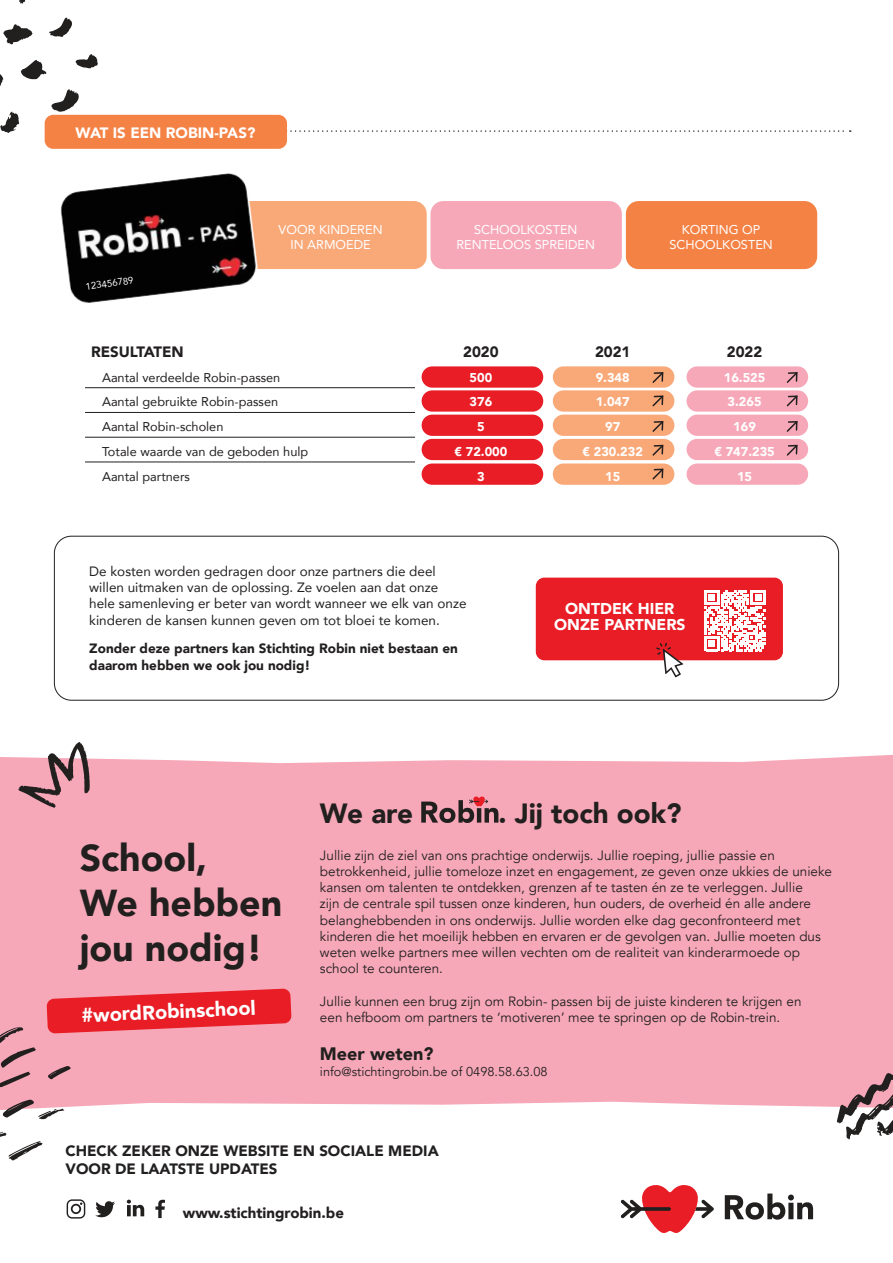
<style>
.page{position:relative;width:893px;height:1263px;background:#fff}
.page>*{position:absolute;margin:0;border:0;box-sizing:border-box;transform-origin:0 0}
.t1{font:900 37.5px/45px "Avenir";color:#221f1f}
.t2{font:900 27.75px "Avenir";color:#221f1f}
.t3{font:900 19.8px "Avenir";color:#fff}
.t4{font:900 18px "Avenir";color:#221f1f}
.t5{font:900 15.75px/15.8px "Avenir";color:#fff;text-align:center}
.t6{font:900 15px/18px "Avenir";color:#221f1f}
.t7{font:900 15px "Avenir";color:#fff}
.t8{font:13.5px/16.2px "Avenir";color:#221f1f}
.t9{font:13.5px/16.2px "Avenir";color:#221f1f}
.t10{font:900 13.5px/16.2px "Avenir";color:#221f1f}
.t11{font:12.75px "Avenir";color:#221f1f}
.t12{font:12.75px/15.3px "Avenir";color:#fff;text-align:center}
.t13{font:900 12.75px "Avenir";color:#fff}
.t14{font:12.75px "Avenir";color:#221f1f}
.t15{font:9.6px "Avenir";color:#fff}
</style>
<div class="page">
<div style="left:0;top:755px;width:893px;height:127px;background:#f6a8b8"></div>
<div style="left:0;top:882px;width:893px;height:228px;background:#f6a8b8"></div>
<svg style="left:0;top:1132px;width:43px;height:29px"></svg>
<svg style="left:0;top:1027px;width:36px;height:61px;background:#cd8d9a"></svg>
<svg style="left:47px;top:1066px;width:24px;height:14px"></svg>
<svg style="left:3px;top:1099px;width:61px;height:20px"></svg>
<svg style="left:3px;top:24px;width:30px;height:21px"></svg>
<svg style="left:52px;top:89px;width:27px;height:23px"></svg>
<svg style="left:21px;top:60px;width:25px;height:19px"></svg>
<svg style="left:0;top:74px;width:3px;height:12px"></svg>
<svg style="left:19px;top:0;width:7px;height:4px"></svg>
<svg style="left:0;top:112px;width:19px;height:21px"></svg>
<svg style="left:49px;top:18px;width:23px;height:19px"></svg>
<svg style="left:76px;top:54px;width:22px;height:15px"></svg>
<svg style="left:621px;top:1185px;width:93px;height:48px"></svg>
<svg style="left:725px;top:1193px;width:88px;height:27px"></svg>
<svg style="left:95px;top:1201px;width:20px;height:16px"></svg>
<svg style="left:67px;top:1199px;width:18px;height:19px"></svg>
<svg style="left:155px;top:1200px;width:10px;height:18px"></svg>
<svg style="left:127px;top:1200px;width:17px;height:16px"></svg>
<div style="left:54px;top:536px;width:785px;height:165px;border:1px solid #221f1f;border-radius:17px"></div>
<div style="left:422px;top:366px;width:121px;height:22px;background:#e81d26;border-radius:11px"></div>
<div style="left:422px;top:390px;width:121px;height:22px;background:#e81d26;border-radius:11px"></div>
<div style="left:422px;top:415px;width:121px;height:21px;background:#e81d26;border-radius:11px"></div>
<div style="left:422px;top:439px;width:121px;height:21px;background:#e81d26;border-radius:11px"></div>
<div style="left:422px;top:463px;width:121px;height:22px;background:#e81d26;border-radius:11px"></div>
<div style="left:553px;top:366px;width:121px;height:22px;background:#f9a878;border-radius:11px"></div>
<div style="left:553px;top:390px;width:121px;height:22px;background:#f9a878;border-radius:11px"></div>
<div style="left:553px;top:415px;width:121px;height:21px;background:#f9a878;border-radius:11px"></div>
<div style="left:553px;top:439px;width:121px;height:21px;background:#f9a878;border-radius:11px"></div>
<div style="left:553px;top:463px;width:121px;height:22px;background:#f9a878;border-radius:11px"></div>
<div style="left:686px;top:366px;width:122px;height:22px;background:#f6a8b8;border-radius:11px"></div>
<div style="left:686px;top:390px;width:122px;height:22px;background:#f6a8b8;border-radius:11px"></div>
<div style="left:686px;top:415px;width:122px;height:21px;background:#f6a8b8;border-radius:11px"></div>
<div style="left:686px;top:439px;width:122px;height:21px;background:#f6a8b8;border-radius:11px"></div>
<div style="left:686px;top:463px;width:122px;height:22px;background:#f6a8b8;border-radius:11px"></div>
<div style="left:235px;top:201px;width:192px;height:68px;background:#f9a878;border-radius:13px"></div>
<div style="left:430px;top:201px;width:192px;height:68px;background:#f6a8b8;border-radius:13px"></div>
<div style="left:626px;top:201px;width:191px;height:68px;background:#f58245;border-radius:13px"></div>
<img style="left:60px;top:173px;width:210px;height:130px">
<hr style="left:85px;top:387px;width:330px;height:1px;background:#221f1f">
<hr style="left:85px;top:412px;width:330px;height:1px;background:#221f1f">
<hr style="left:85px;top:437px;width:330px;height:1px;background:#221f1f">
<hr style="left:85px;top:462px;width:330px;height:1px;background:#221f1f">
<svg style="left:652px;top:372px;width:12px;height:11px"></svg>
<svg style="left:786px;top:372px;width:12px;height:11px"></svg>
<svg style="left:652px;top:395px;width:12px;height:12px"></svg>
<svg style="left:786px;top:395px;width:12px;height:12px"></svg>
<svg style="left:652px;top:421px;width:12px;height:11px"></svg>
<svg style="left:786px;top:421px;width:12px;height:11px"></svg>
<svg style="left:652px;top:444px;width:12px;height:12px"></svg>
<svg style="left:786px;top:444px;width:12px;height:12px"></svg>
<svg style="left:652px;top:468px;width:12px;height:12px"></svg>
<div style="left:536px;top:578px;width:247px;height:82px;background:#e81d26;border-radius:9px"></div>
<svg style="left:704px;top:590px;width:62px;height:61px"></svg>
<svg style="left:287px;top:130px;width:564px;height:2px"></svg>
<div style="left:45px;top:115px;width:242px;height:34px;background:#f58245;border-radius:9px"></div>
<svg style="left:656px;top:643px;width:27px;height:34px"></svg>
<svg style="left:18px;top:742px;width:72px;height:66px"></svg>
<svg style="left:421px;top:796px;width:77px;height:27px;background:#a16c75"></svg>
<svg style="left:47px;top:988px;width:244px;height:45px;background:#eb3d48"></svg>
<svg style="left:837px;top:1061px;width:56px;height:78px"></svg>
<p class="t7" style="left:75px;top:124px;width:181px">WAT IS EEN ROBIN-PAS?</p>
<p class="t15" style="left:85px;top:283px;width:50px;rotate:-8deg">123456789</p>
<p class="t12" style="left:279px;top:222px;width:105px">VOOR KINDEREN<br>IN ARMOEDE</p>
<p class="t12" style="left:456px;top:222px;width:140px">SCHOOLKOSTEN<br>RENTELOOS SPREIDEN</p>
<p class="t12" style="left:669px;top:222px;width:105px">KORTING OP<br>SCHOOLKOSTEN</p>
<p class="t6" style="left:91px;top:343px;width:94px">RESULTATEN</p>
<p class="t6" style="left:463px;top:343px;width:37px">2020</p>
<p class="t6" style="left:595px;top:343px;width:37px">2021</p>
<p class="t6" style="left:727px;top:343px;width:37px">2022</p>
<p class="t11" style="left:102px;top:372px;width:180px">Aantal verdeelde Robin-passen</p>
<p class="t13" style="left:470px;top:370px;width:24px">500</p>
<p class="t13" style="left:596px;top:370px;width:35px">9.348</p>
<p class="t13" style="left:724px;top:370px;width:43px">16.525</p>
<p class="t11" style="left:102px;top:397px;width:178px">Aantal gebruikte Robin-passen</p>
<p class="t13" style="left:470px;top:395px;width:24px">376</p>
<p class="t13" style="left:596px;top:395px;width:35px">1.047</p>
<p class="t13" style="left:728px;top:395px;width:35px">3.265</p>
<p class="t11" style="left:102px;top:422px;width:123px">Aantal Robin-scholen</p>
<p class="t13" style="left:477px;top:419px;width:9px">5</p>
<p class="t13" style="left:605px;top:419px;width:17px">97</p>
<p class="t13" style="left:733px;top:419px;width:24px">169</p>
<p class="t11" style="left:102px;top:446px;width:208px">Totale waarde van de geboden hulp</p>
<p class="t13" style="left:454px;top:444px;width:54px">€ 72.000</p>
<p class="t13" style="left:583px;top:444px;width:62px">€ 230.232</p>
<p class="t13" style="left:714px;top:444px;width:62px">€ 747.235</p>
<p class="t11" style="left:102px;top:471px;width:89px">Aantal partners</p>
<p class="t13" style="left:477px;top:469px;width:9px">3</p>
<p class="t13" style="left:605px;top:469px;width:17px">15</p>
<p class="t13" style="left:737px;top:469px;width:17px">15</p>
<p class="t9" style="left:89px;top:564px;width:379px">De kosten worden gedragen door onze partners die deel willen uitmaken van de oplossing. Ze voelen aan dat onze hele samenleving er beter van wordt wanneer we elk van onze kinderen de kansen kunnen geven om tot bloei te komen.</p>
<p class="t10" style="left:89px;top:640px;width:370px">Zonder deze partners kan Stichting Robin niet bestaan en daarom hebben we ook jou nodig!</p>
<p class="t5" style="left:554px;top:601px;width:133px">ONTDEK HIER<br>ONZE PARTNERS</p>
<h1 class="t1" style="left:80px;top:834px;width:204px">School,<br>We hebben jou nodig!</h1>
<h3 class="t3" style="left:81px;top:999px;width:176px;rotate:-3deg">#wordRobinschool</h3>
<h2 class="t2" style="left:320px;top:797px;width:95px">We are</h2>
<h2 class="t2" style="left:498px;top:789px;width:185px">. J椀樀 toch ook?</h2>
<p class="t8" style="left:320px;top:848px;width:514px">Jullie zijn de ziel van ons prachtige onderwijs. Jullie roeping, jullie passie en betrokkenheid, jullie tomeloze inzet en engagement, ze geven onze ukkies de unieke kansen om talenten te ontdekken, grenzen af te tasten én ze te verleggen. Jullie<br>zijn de centrale spil tussen onze kinderen, hun ouders, de overheid én alle andere belanghebbenden in ons onderwijs. Jullie worden elke dag geconfronteerd met kinderen die het moeilijk hebben en ervaren er de gevolgen van. Jullie moeten dus weten welke partners mee willen vechten om de realiteit van kinderarmoede op school te counteren.</p>
<p class="t8" style="left:320px;top:994px;width:483px">Jullie kunnen een brug zijn om Robin- passen bij de juiste kinderen te krijgen en een hefboom om partners te ‘motiveren’ mee te springen op de Robin-trein.</p>
<h3 class="t4" style="left:320px;top:1038px;width:115px">Meer weten?</h3>
<p class="t14" style="left:320px;top:1066px;width:229px">info@stichtingrobin.be of 0498.58.63.08</p>
<p class="t6" style="left:65px;top:1143px;width:375px">CHECK ZEKER ONZE WEBSITE EN SOCIALE MEDIA<br>VOOR DE LAATSTE UPDATES</p>
<p class="t6" style="left:183px;top:1205px;width:163px">www.stichtingrobin.be</p>
</div>
